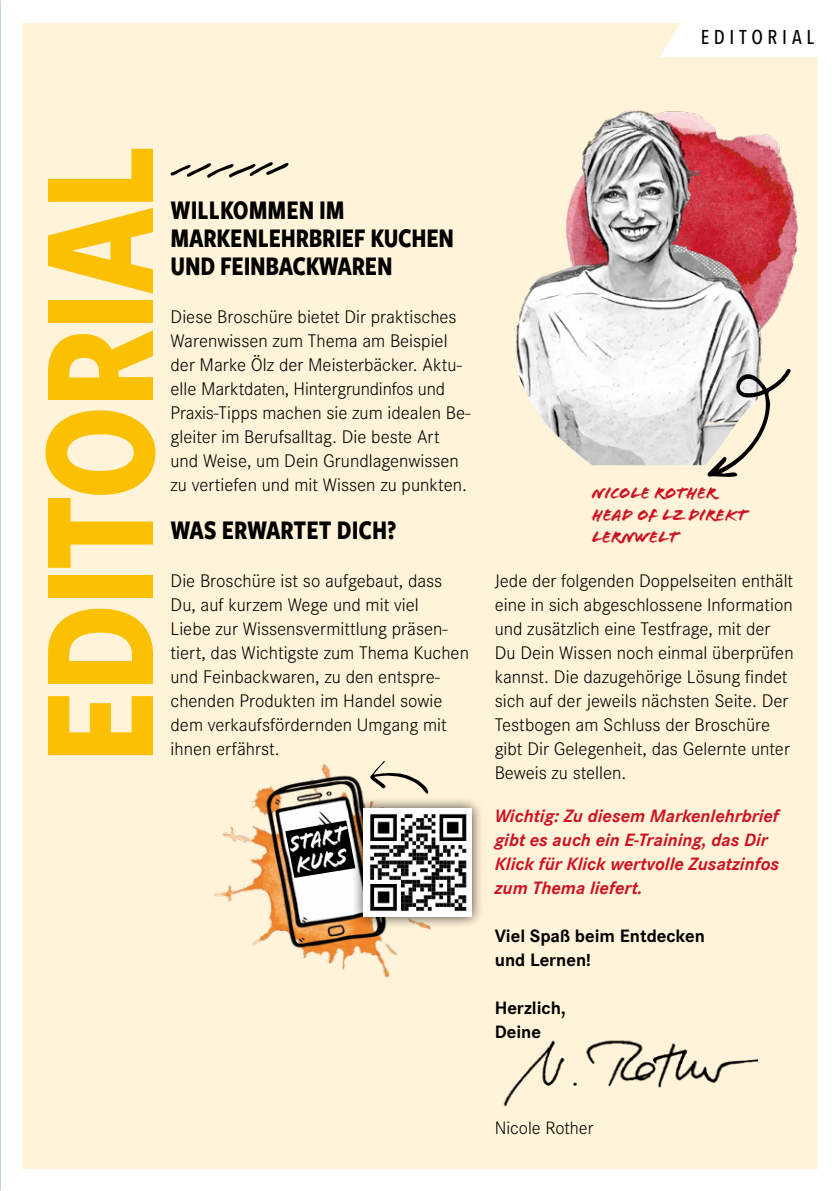
<style>
.page{position:relative;width:840px;height:1191px;background:#fff}
.page>*{position:absolute;margin:0;border:0;box-sizing:border-box;transform-origin:0 0}
.t1{font:700 167.8px "Freight Sans Cnd Pro";letter-spacing:-.02em;color:#fcc002;scale:.9 1}
.t2{font:700 28px/28px "Freight Sans Cnd Pro";letter-spacing:-.01em;color:#000;scale:.9 1}
.t3{font:23.8px/21.6px "Flood Std";color:#fff;scale:.84 1}
.t4{font:500 20px "Avenir Next Condensed";letter-spacing:.235em;color:#000}
.t5{font:300 19px/24px "Corporate S Pro";color:#000}
.t6{font:italic 700 18.6px/24px "Corporate S Pro";color:#cd1323}
.t7{font:700 18.6px/24px "Corporate S Pro";color:#000}
.t8{font:300 18.6px "Corporate S Pro";color:#000}
.t9{font:17px/22px "Flood Std";color:#cd1323}
</style>
<div class="page">
<img style="left:0;top:0;width:1px;height:1191px">
<div style="left:23px;top:23px;width:794px;height:1145px;background:#fff3d9"></div>
<div style="left:660px;top:23px;width:157px;height:34px;background:#fff"></div>
<svg style="left:170px;top:162px;width:118px;height:16px"></svg>
<img style="left:769px;top:135px;width:29px;height:185px">
<img style="left:514px;top:110px;width:255px;height:355px">
<svg style="left:706px;top:346px;width:85px;height:131px"></svg>
<img style="left:503px;top:1040px;width:253px;height:67px">
<img style="left:214px;top:799px;width:216px;height:179px">
<img style="left:255px;top:763px;width:137px;height:196px">
<svg style="left:285px;top:820px;width:66px;height:58px"></svg>
<div style="left:351px;top:796px;width:133px;height:133px;background:#000;opacity:.75"></div>
<img style="left:363px;top:808px;width:108px;height:108px">
<svg style="left:370px;top:761px;width:59px;height:33px"></svg>
<p class="t4" style="left:700px;top:25px;width:115px">EDITORIAL</p>
<h1 class="t1" style="left:-17px;top:764px;width:691px;rotate:-90deg">EDITORIAL</h1>
<h2 class="t2" style="left:170px;top:195px;width:316px">WILLKOMMEN IM<br>MARKENLEHRBRIEF KUCHEN<br>UND FEINBACKWAREN</h2>
<p class="t5" style="left:170px;top:304px;width:301px">Diese Broschüre bietet Dir praktisches Warenwissen zum Thema am Beispiel der Marke Ölz der Meisterbäcker. Aktu&shy;elle Marktdaten, Hintergrundinfos und Praxis-Tipps machen sie zum idealen Be&shy;gleiter im Berufsalltag. Die beste Art und Weise, um Dein Grundlagenwissen zu vertiefen und mit Wissen zu punkten.</p>
<h2 class="t2" style="left:170px;top:515px;width:252px">WAS ERWARTET DICH?</h2>
<p class="t5" style="left:170px;top:568px;width:300px">Die Broschüre ist so aufgebaut, dass Du, auf kurzem Wege und mit viel<br>Liebe zur Wissensvermittlung präsen&shy;tiert, das Wichtigste zum Thema Kuchen und Feinbackwaren, zu den entspre&shy;chenden Produkten im Handel sowie dem verkaufsfördernden Umgang mit ihnen erfährst.</p>
<p class="t5" style="left:494px;top:567px;width:300px">Jede der folgenden Doppelseiten enthält eine in sich abgeschlossene Information und zusätzlich eine Testfrage, mit der Du Dein Wissen noch einmal überprüfen kannst. Die dazugehörige Lösung findet sich auf der jeweils nächsten Seite. Der Testbogen am Schluss der Broschüre gibt Dir Gelegenheit, das Gelernte unter Beweis zu stellen.</p>
<p class="t6" style="left:494px;top:802px;width:286px">Wichtig: Zu diesem Markenlehrbrief gibt es auch ein E-Training, das Dir<br>Klick für Klick wertvolle Zusatzinfos zum Thema liefert.</p>
<p class="t7" style="left:494px;top:922px;width:212px">Viel Spaß beim Entdecken und Lernen!</p>
<p class="t7" style="left:494px;top:994px;width:73px">Herzlich,<br>Deine</p>
<p class="t9" style="left:591px;top:482px;width:157px">NICOLE ROTHER<br>HEAD OF LZ DIREKT<br>LERNWELT</p>
<p class="t3" style="left:287px;top:833px;width:69px;rotate:-11deg">START<br>KURS</p>
<p class="t8" style="left:494px;top:1115px;width:100px">Nicole Rother</p>
</div>
